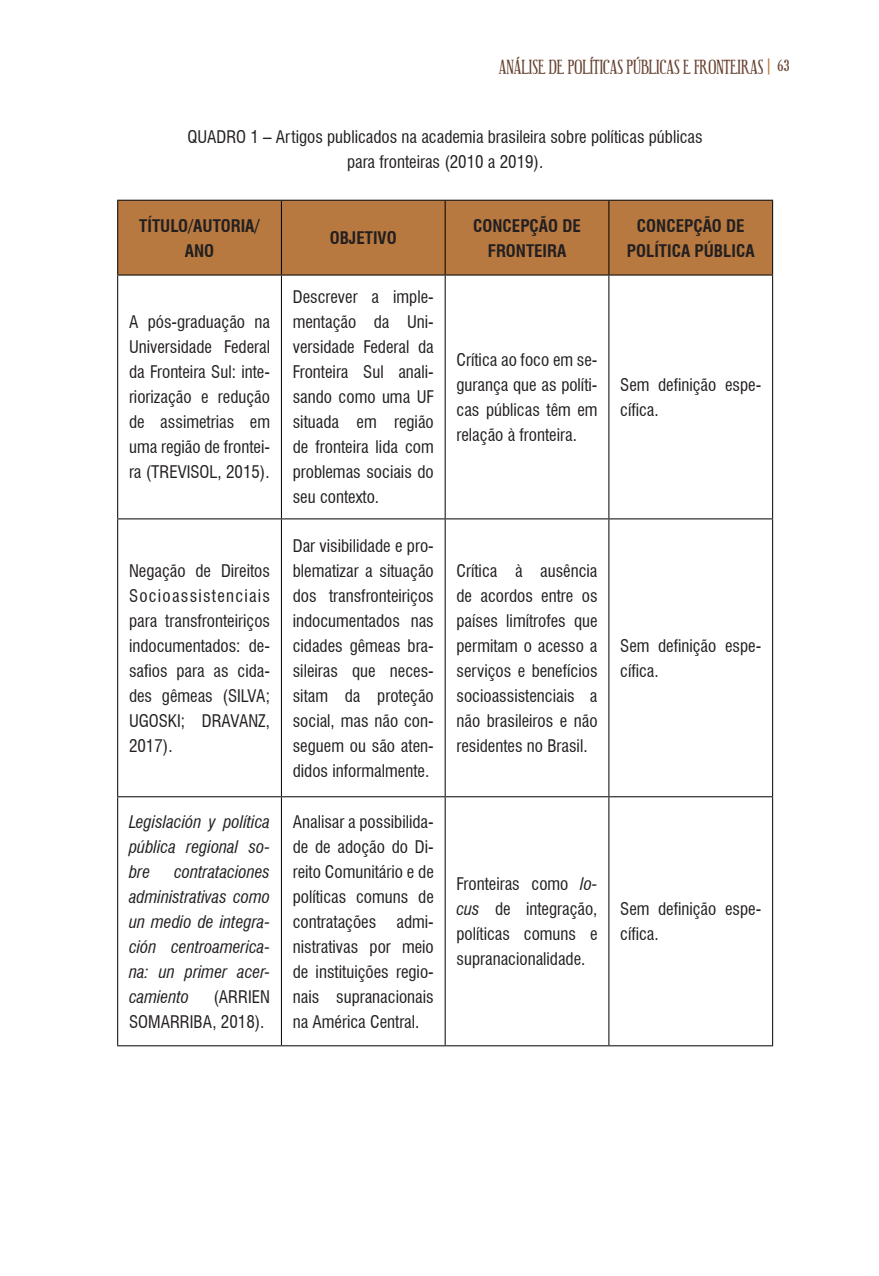
<style>
.page{position:relative;width:879px;height:1276px;background:#fff}
.page>*{position:absolute;margin:0;border:0;box-sizing:border-box;transform-origin:0 0}
.t1{font:condensed 17px/25px "Swiss 721 BT";color:#231f20;text-align:justify}
.t2{font:italic condensed 17px/25px "Swiss 721 BT";color:#231f20;text-align:justify}
.t3{font:700 condensed 17px/25px "Swiss 721 BT";color:#231f20;text-align:center}
.t4{font:15px "Euphorigenic";color:#674231}
.s1{color:#b77940}
.s2{font-style:italic}
</style>
<div class="page">
<div style="left:118px;top:201px;width:654px;height:73px;background:#b77940"></div>
<hr style="left:609px;top:200px;width:164px;height:1px;background:#000">
<hr style="left:772px;top:201px;width:1px;height:73px;background:#000">
<hr style="left:609px;top:274px;width:164px;height:1px;background:#000">
<hr style="left:772px;top:275px;width:1px;height:243px;background:#000">
<hr style="left:609px;top:518px;width:164px;height:1px;background:#000">
<hr style="left:772px;top:519px;width:1px;height:277px;background:#000">
<hr style="left:609px;top:796px;width:164px;height:1px;background:#000">
<hr style="left:772px;top:797px;width:1px;height:248px;background:#000">
<hr style="left:609px;top:1045px;width:164px;height:1px;background:#000">
<hr style="left:117px;top:200px;width:164px;height:1px;background:#000">
<hr style="left:117px;top:201px;width:1px;height:73px;background:#000">
<hr style="left:117px;top:274px;width:164px;height:1px;background:#000">
<hr style="left:117px;top:275px;width:1px;height:243px;background:#000">
<hr style="left:117px;top:518px;width:164px;height:1px;background:#000">
<hr style="left:117px;top:519px;width:1px;height:277px;background:#000">
<hr style="left:117px;top:796px;width:164px;height:1px;background:#000">
<hr style="left:117px;top:797px;width:1px;height:248px;background:#000">
<hr style="left:117px;top:1045px;width:164px;height:1px;background:#000">
<hr style="left:281px;top:200px;width:164px;height:1px;background:#000">
<hr style="left:281px;top:201px;width:1px;height:73px;background:#000">
<hr style="left:281px;top:274px;width:164px;height:1px;background:#000">
<hr style="left:281px;top:275px;width:1px;height:243px;background:#000">
<hr style="left:281px;top:518px;width:164px;height:1px;background:#000">
<hr style="left:281px;top:519px;width:1px;height:277px;background:#000">
<hr style="left:281px;top:796px;width:164px;height:1px;background:#000">
<hr style="left:281px;top:797px;width:1px;height:248px;background:#000">
<hr style="left:281px;top:1045px;width:164px;height:1px;background:#000">
<hr style="left:445px;top:200px;width:164px;height:1px;background:#000">
<hr style="left:445px;top:201px;width:1px;height:73px;background:#000">
<hr style="left:608px;top:201px;width:1px;height:73px;background:#000">
<hr style="left:445px;top:274px;width:164px;height:1px;background:#000">
<hr style="left:445px;top:275px;width:1px;height:243px;background:#000">
<hr style="left:608px;top:275px;width:1px;height:243px;background:#000">
<hr style="left:445px;top:518px;width:164px;height:1px;background:#000">
<hr style="left:445px;top:519px;width:1px;height:277px;background:#000">
<hr style="left:608px;top:519px;width:1px;height:277px;background:#000">
<hr style="left:445px;top:796px;width:164px;height:1px;background:#000">
<hr style="left:445px;top:797px;width:1px;height:248px;background:#000">
<hr style="left:608px;top:797px;width:1px;height:248px;background:#000">
<hr style="left:445px;top:1045px;width:164px;height:1px;background:#000">
<p class="t4" style="left:499px;top:56px;width:292px">ANÁLISE DE POLÍTICAS PÚBLICAS E FRONTEIRAS <span class="s1">|</span> 63</p>
<p class="t1" style="left:188px;top:125px;width:516px;text-align:center">QUADRO 1 – Artigos publicados na academia brasileira sobre políticas públicas para fronteiras (2010 a 2019).</p>
<p class="t3" style="left:139px;top:213px;width:122px">TÍTULO/AUTORIA/<br>ANO</p>
<p class="t1" style="left:129px;top:310px;width:143px">A pós-graduação na Universidade Federal da Fronteira Sul: inte&shy;riorização e redução de assimetrias em uma região de frontei&shy;ra (TREVISOL, 2015).</p>
<p class="t1" style="left:129px;top:558px;width:143px">Negação de Direitos Socioassistenciais para transfronteiriços indocumentados: de&shy;safios para as cida&shy;des gêmeas (SILVA; UGOSKI; DRAVANZ, 2017).</p>
<p class="t2" style="left:129px;top:809px;width:143px">Legislación y política pública regional so&shy;bre</p>
<p class="t2" style="left:129px;top:859px;width:143px;text-indent:45px">contrataciones administrativas como un medio de integra&shy;ción centroamerica&shy;na: un primer acer&shy;camiento</p>
<p class="t1" style="left:129px;top:984px;width:143px;text-indent:84px">(ARRIEN<br>SOMARRIBA, 2018).</p>
<p class="t3" style="left:330px;top:225px;width:69px">OBJETIVO</p>
<p class="t1" style="left:293px;top:285px;width:143px">Descrever a imple&shy;mentação da Uni&shy;versidade Federal da Fronteira Sul anali&shy;sando como uma UF situada em região de fronteira lida com problemas sociais do seu contexto.</p>
<p class="t1" style="left:293px;top:533px;width:143px">Dar visibilidade e pro&shy;blematizar a situação dos transfronteiriços indocumentados nas cidades gêmeas bra&shy;sileiras que neces&shy;sitam da proteção social, mas não con&shy;seguem ou são aten&shy;didos informalmente.</p>
<p class="t1" style="left:293px;top:809px;width:143px">Analisar a possibilida&shy;de de adoção do Di&shy;reito Comunitário e de políticas comuns de contratações admi&shy;nistrativas por meio de instituições regio&shy;nais supranacionais na América Central.</p>
<p class="t3" style="left:473px;top:213px;width:109px">CONCEPÇÃO DE<br>FRONTEIRA</p>
<p class="t3" style="left:627px;top:213px;width:129px">CONCEPÇÃO DE<br>POLÍTICA PÚBLICA</p>
<p class="t1" style="left:456px;top:347px;width:143px">Crítica ao foco em se&shy;gurança que as políti&shy;cas públicas têm em relação à fronteira.</p>
<p class="t1" style="left:620px;top:372px;width:143px">Sem definição espe&shy;cífica.</p>
<p class="t1" style="left:456px;top:558px;width:143px">Crítica à ausência de acordos entre os países limítrofes que permitam o acesso a serviços e benefícios socioassistenciais a não brasileiros e não residentes no Brasil.</p>
<p class="t1" style="left:620px;top:633px;width:143px">Sem definição espe&shy;cífica.</p>
<p class="t1" style="left:456px;top:871px;width:143px">Fronteiras como <span class="s2">lo&shy;cus</span> de integração, políticas comuns e supranacionalidade.</p>
<p class="t1" style="left:620px;top:896px;width:143px">Sem definição espe&shy;cífica.</p>
</div>
